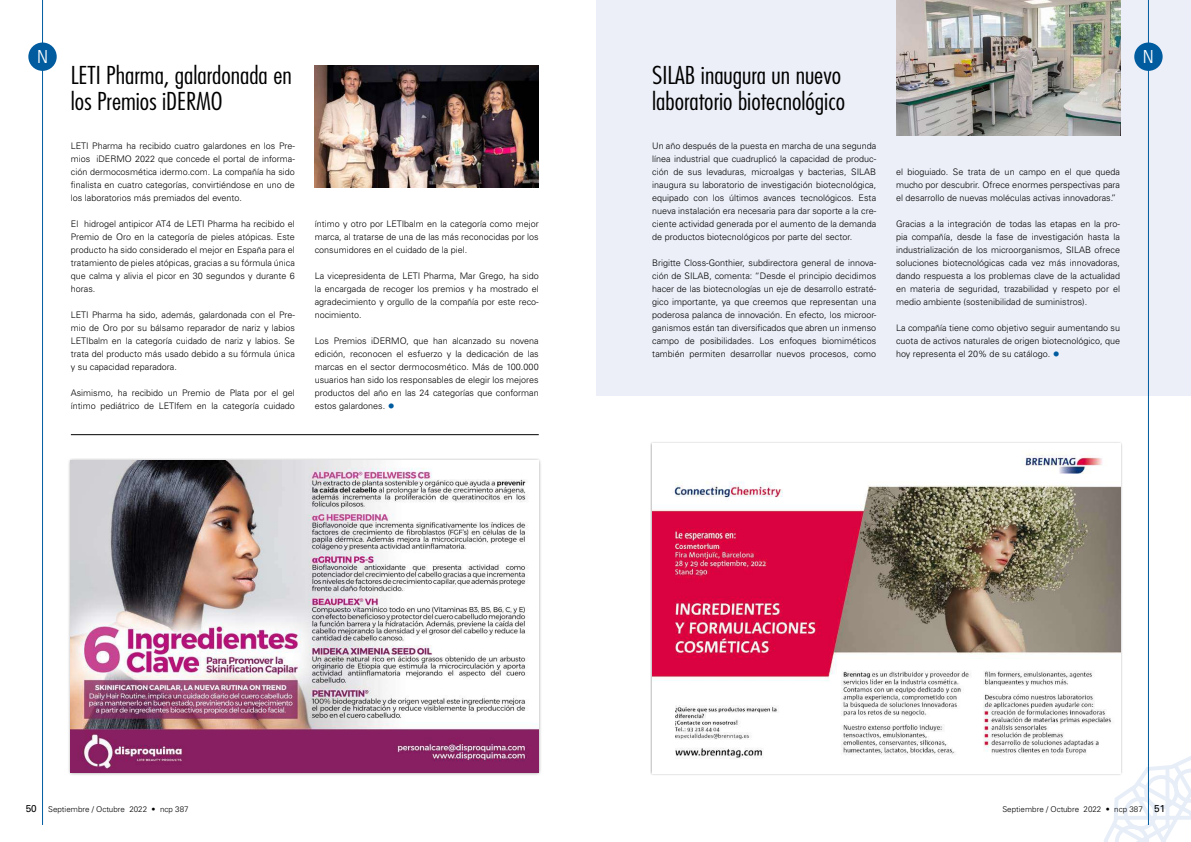
<style>
.page{position:relative;width:1191px;height:842px;background:#fff}
.page>*{position:absolute;margin:0;border:0;box-sizing:border-box;transform-origin:0 0}
.t1{font:300 condensed 24px/26px "Futura Std";color:#000;scale:1.1 1}
.t2{font:300 condensed 18px "Univers LT Std";color:#fff}
.t3{font:300 9px/13px "Univers LT Std";color:#000;text-align:justify}
.t4{font:300 8px "Univers LT Std";color:#000}
.s1{font-size:14px;color:#005c9f}
.s2{font-weight:400;font-size:10px}
</style>
<div class="page">
<div style="left:596px;top:0;width:595px;height:396px;background:#eceff8"></div>
<svg style="left:1104px;top:756px;width:87px;height:86px"></svg>
<hr style="left:1148px;top:0;width:1px;height:825px;background:#005c9f">
<hr style="left:42px;top:0;width:1px;height:825px;background:#005c9f">
<div style="left:1134px;top:43px;width:28px;height:28px;background:#005c9f;border-radius:50%"></div>
<div style="left:28px;top:43px;width:29px;height:28px;background:#005c9f;border-radius:50%"></div>
<img style="left:896px;top:0;width:224px;height:136px">
<div style="left:650px;top:441px;width:472px;height:335px;background:#000;opacity:.4"></div>
<img style="left:652px;top:444px;width:468px;height:329px">
<hr style="left:71px;top:434px;width:468px;height:1px;background:#000">
<img style="left:315px;top:66px;width:224px;height:122px">
<div style="left:67px;top:458px;width:475px;height:318px;background:#000;opacity:.4"></div>
<img style="left:71px;top:461px;width:468px;height:312px">
<h2 class="t2" style="left:37px;top:46px;width:12px">N</h2>
<h2 class="t2" style="left:1143px;top:46px;width:12px">N</h2>
<h1 class="t1" style="left:71px;top:62px;width:202px">LETI Pharma, galardonada en los Premios iDERMO</h1>
<p class="t3" style="left:71px;top:139px;width:225px">LETI Pharma ha recibido cuatro galardones en los Pre&shy;mios iDERMO 2022 que concede el portal de informa&shy;ción dermocosmética idermo.com. La compañía ha sido finalista en cuatro categorías, convirtiéndose en uno de los laboratorios más premiados del evento.</p>
<p class="t3" style="left:71px;top:217px;width:225px">El hidrogel antipicor AT4 de LETI Pharma ha recibido el Premio de Oro en la categoría de pieles atópicas. Este producto ha sido considerado el mejor en España para el tratamiento de pieles atópicas, gracias a su fórmula única que calma y alivia el picor en 30 segundos y durante 6 horas.</p>
<p class="t3" style="left:71px;top:308px;width:225px">LETI Pharma ha sido, además, galardonada con el Pre&shy;mio de Oro por su bálsamo reparador de nariz y labios LETIbalm en la categoría cuidado de nariz y labios. Se trata del producto más usado debido a su fórmula única y su capacidad reparadora.</p>
<p class="t3" style="left:71px;top:386px;width:225px">Asimismo, ha recibido un Premio de Plata por el gel íntimo pediátrico de LETIfem en la categoría cuidado</p>
<h1 class="t1" style="left:652px;top:62px;width:177px">SILAB inaugura un nuevo laboratorio biotecnológico</h1>
<p class="t3" style="left:652px;top:139px;width:225px">Un año después de la puesta en marcha de una segunda línea industrial que cuadruplicó la capacidad de produc&shy;ción de sus levaduras, microalgas y bacterias, SILAB inaugura su laboratorio de investigación biotecnológica, equipado con los últimos avances tecnológicos. Esta nueva instalación era necesaria para dar soporte a la cre&shy;ciente actividad generada por el aumento de la demanda de productos biotecnológicos por parte del sector.</p>
<p class="t3" style="left:652px;top:256px;width:225px">Brigitte Closs-Gonthier, subdirectora general de innova&shy;ción de SILAB, comenta: “Desde el principio decidimos hacer de las biotecnologías un eje de desarrollo estraté&shy;gico importante, ya que creemos que representan una poderosa palanca de innovación. En efecto, los microor&shy;ganismos están tan diversificados que abren un inmenso campo de posibilidades. Los enfoques biomiméticos también permiten desarrollar nuevos procesos, como</p>
<p class="t3" style="left:896px;top:165px;width:225px">el bioguiado. Se trata de un campo en el que queda mucho por descubrir. Ofrece enormes perspectivas para el desarrollo de nuevas moléculas activas innovadoras.”</p>
<p class="t3" style="left:896px;top:217px;width:225px">Gracias a la integración de todas las etapas en la pro&shy;pia compañía, desde la fase de investigación hasta la industrialización de los microorganismos, SILAB ofrece soluciones biotecnológicas cada vez más innovadoras, dando respuesta a los problemas clave de la actualidad en materia de seguridad, trazabilidad y respeto por el medio ambiente (sostenibilidad de suministros).</p>
<p class="t3" style="left:896px;top:321px;width:225px">La compañía tiene como objetivo seguir aumentando su cuota de activos naturales de origen biotecnológico, que hoy representa el 20% de su catálogo. <span class="s1">•</span></p>
<p class="t3" style="left:315px;top:217px;width:225px">íntimo y otro por LETIbalm en la categoría como mejor marca, al tratarse de una de las más reconocidas por los consumidores en el cuidado de la piel.</p>
<p class="t3" style="left:315px;top:269px;width:225px">La vicepresidenta de LETI Pharma, Mar Grego, ha sido la encargada de recoger los premios y ha mostrado el agradecimiento y orgullo de la compañía por este reco&shy;nocimiento.</p>
<p class="t3" style="left:315px;top:334px;width:225px">Los Premios iDERMO, que han alcanzado su novena edición, reconocen el esfuerzo y la dedicación de las marcas en el sector dermocosmético. Más de 100.000 usuarios han sido los responsables de elegir los mejores productos del año en las 24 categorías que conforman estos galardones. <span class="s1">•</span></p>
<p class="t4" style="left:26px;top:804px;width:164px"><span class="s2">50</span> Septiembre / Octubre 2022 • ncp 387</p>
<p class="t4" style="left:1002px;top:804px;width:164px">Septiembre / Octubre 2022 • ncp 387 <span class="s2">51</span></p>
</div>
